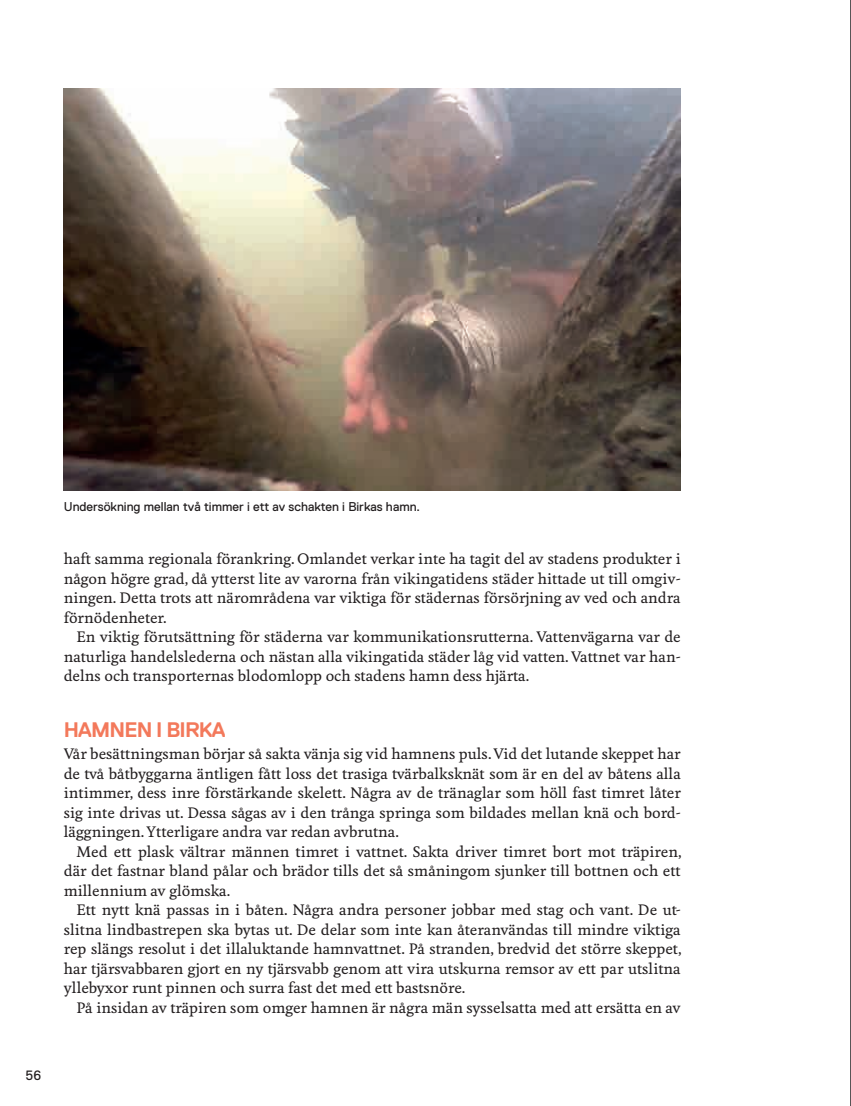
<style>
.page{position:relative;width:851px;height:1106px;background:#fff}
.page>*{position:absolute;margin:0;border:0;box-sizing:border-box;transform-origin:0 0}
.t1{font:700 21px "Replica Std";letter-spacing:-.04em;color:#f3795b}
.t2{font:500 14.25px/19.5px "Feijoa";color:#231f20;text-align:justify}
.t3{font:13.5px "Replica Std";color:#231f20}
.t4{font:12.75px "Replica Std";color:#231f20}
</style>
<div class="page">
<hr style="left:850px;top:0;width:1px;height:1106px;background:#231f20">
<img style="left:64px;top:88px;width:616px;height:402px">
<p class="t3" style="left:26px;top:1067px;width:17px">56</p>
<p class="t4" style="left:64px;top:500px;width:358px">Undersökning mellan två timmer i ett av schakten i Birkas hamn.</p>
<p class="t2" style="left:64px;top:549px;width:618px">haft samma regionala förankring. Omlandet verkar inte ha tagit del av stadens produkter i någon högre grad, då ytterst lite av varorna från vikingatidens städer hittade ut till omgiv&shy;ningen. Detta trots att närområdena var viktiga för städernas försörjning av ved och andra förnödenheter.</p>
<p class="t2" style="left:64px;top:627px;width:618px;text-indent:13px">En viktig förutsättning för städerna var kommunikationsrutterna. Vattenvägarna var de naturliga handelslederna och nästan alla vikingatida städer låg vid vatten. Vattnet var han&shy;delns och transporternas blodomlopp och stadens hamn dess hjärta.</p>
<h4 class="t1" style="left:64px;top:718px;width:163px">HAMNEN I BIRKA</h4>
<p class="t2" style="left:64px;top:744px;width:618px">Vår besättningsman börjar så sakta vänja sig vid hamnens puls. Vid det lutande skeppet har de två båtbyggarna äntligen fått loss det trasiga tvärbalksknät som är en del av båtens alla intimmer, dess inre förstärkande skelett. Några av de tränaglar som höll fast timret låter sig inte drivas ut. Dessa sågas av i den trånga springa som bildades mellan knä och bord&shy;läggningen. Ytterligare andra var redan avbrutna.</p>
<p class="t2" style="left:64px;top:842px;width:619px;text-indent:13px">Med ett plask vältrar männen timret i vattnet. Sakta driver timret bort mot träpiren, där det fastnar bland pålar och brädor tills det så småningom sjunker till bottnen och ett millennium av glömska.</p>
<p class="t2" style="left:64px;top:900px;width:619px;text-indent:13px">Ett nytt knä passas in i båten. Några andra personer jobbar med stag och vant. De ut&shy;slitna lindbastrepen ska bytas ut. De delar som inte kan återanvändas till mindre viktiga rep slängs resolut i det illaluktande hamnvattnet. På stranden, bredvid det större skeppet, har tjärsvabbaren gjort en ny tjärsvabb genom att vira utskurna remsor av ett par utslitna yllebyxor runt pinnen och surra fast det med ett bastsnöre.</p>
<p class="t2" style="left:77px;top:998px;width:605px">På insidan av träpiren som omger hamnen är några män sysselsatta med att ersätta en av</p>
</div>
